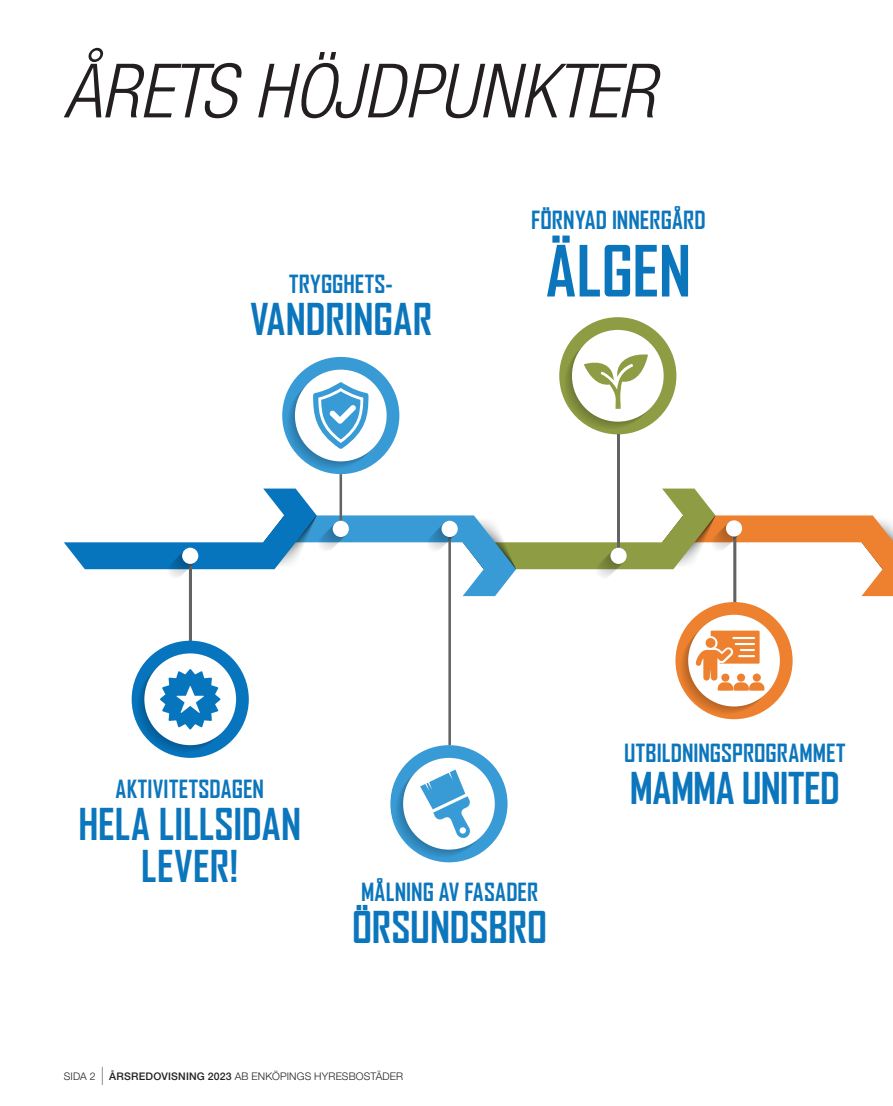
<style>
.page{position:relative;width:893px;height:1106px;background:#fff}
.page>*{position:absolute;margin:0;border:0;box-sizing:border-box;transform-origin:0 0}
.t1{font:italic 300 condensed 75px "Helvetica Neue LT Std";letter-spacing:-.005em;color:#231f20}
.t2{font:700 67.5px "Agency FB";color:#0c76bd}
.t3{font:700 42px/42px "Agency FB";letter-spacing:-.005em;color:#0c76bd;text-align:center}
.t4{font:700 24px "Agency FB";letter-spacing:.005em;color:#0c76bd}
.t5{font:300 10.5px "Helvetica Neue LT Std";letter-spacing:.015em;color:#231f20}
.s1{font-size:18px}
.s2{font-weight:500}
</style>
<div class="page">
<div style="left:675px;top:602px;width:118px;height:117px;background:#ed8130;border-radius:50%"></div>
<div style="left:390px;top:745px;width:118px;height:117px;background:#389bd5;border-radius:50%"></div>
<div style="left:559px;top:317px;width:117px;height:117px;background:#8e9d44;border-radius:50%"></div>
<hr style="left:617px;top:434px;width:3px;height:128px;background:#636366">
<hr style="left:734px;top:528px;width:2px;height:74px;background:#636366">
<svg style="left:680px;top:614px;width:100px;height:101px"></svg>
<hr style="left:340px;top:474px;width:2px;height:48px;background:#636366">
<div style="left:282px;top:357px;width:117px;height:117px;background:#389bd5;border-radius:50%"></div>
<hr style="left:448px;top:531px;width:3px;height:214px;background:#636366">
<svg style="left:286px;top:369px;width:101px;height:101px"></svg>
<svg style="left:563px;top:330px;width:101px;height:100px"></svg>
<hr style="left:189px;top:563px;width:2px;height:131px;background:#636366">
<div style="left:132px;top:640px;width:117px;height:118px;background:#0775bd;border-radius:50%"></div>
<svg style="left:64px;top:488px;width:829px;height:108px"></svg>
<div style="left:182px;top:547px;width:16px;height:17px;background:#fff;border-radius:50%"></div>
<svg style="left:395px;top:758px;width:100px;height:100px"></svg>
<svg style="left:136px;top:653px;width:100px;height:100px"></svg>
<h2 class="t1" style="left:64px;top:48px;width:592px">ÅRETS HÖJDPUNKTER</h2>
<p class="t4" style="left:289px;top:269px;width:105px">TRYGGHETS-</p>
<p class="t3" style="left:250px;top:297px;width:184px">VANDRINGAR</p>
<p class="t4" style="left:531px;top:205px;width:176px">FÖRNYAD INNERGÅRD</p>
<p class="t2" style="left:546px;top:229px;width:147px">ÄLGEN</p>
<p class="t4" style="left:116px;top:774px;width:150px">AKTIVITETSDAGEN</p>
<p class="t3" style="left:78px;top:802px;width:224px">HELA LILLSIDAN<br>LEVER!</p>
<p class="t4" style="left:361px;top:877px;width:179px">MÅLNING AV FASADER</p>
<p class="t3" style="left:352px;top:905px;width:197px">ÖRSUNDSBRO</p>
<p class="t5" style="left:64px;top:1069px;width:341px">SIDA 2 <span class="s1">|</span> <span class="s2">ÅRSREDOVISNING 2023</span> AB ENKÖPINGS HYRESBOSTÄDER</p>
<p class="t4" style="left:624px;top:738px;width:223px">UTBILDNINGSPROGRAMMET</p>
<p class="t3" style="left:630px;top:766px;width:211px">MAMMA UNITED</p>
</div>
